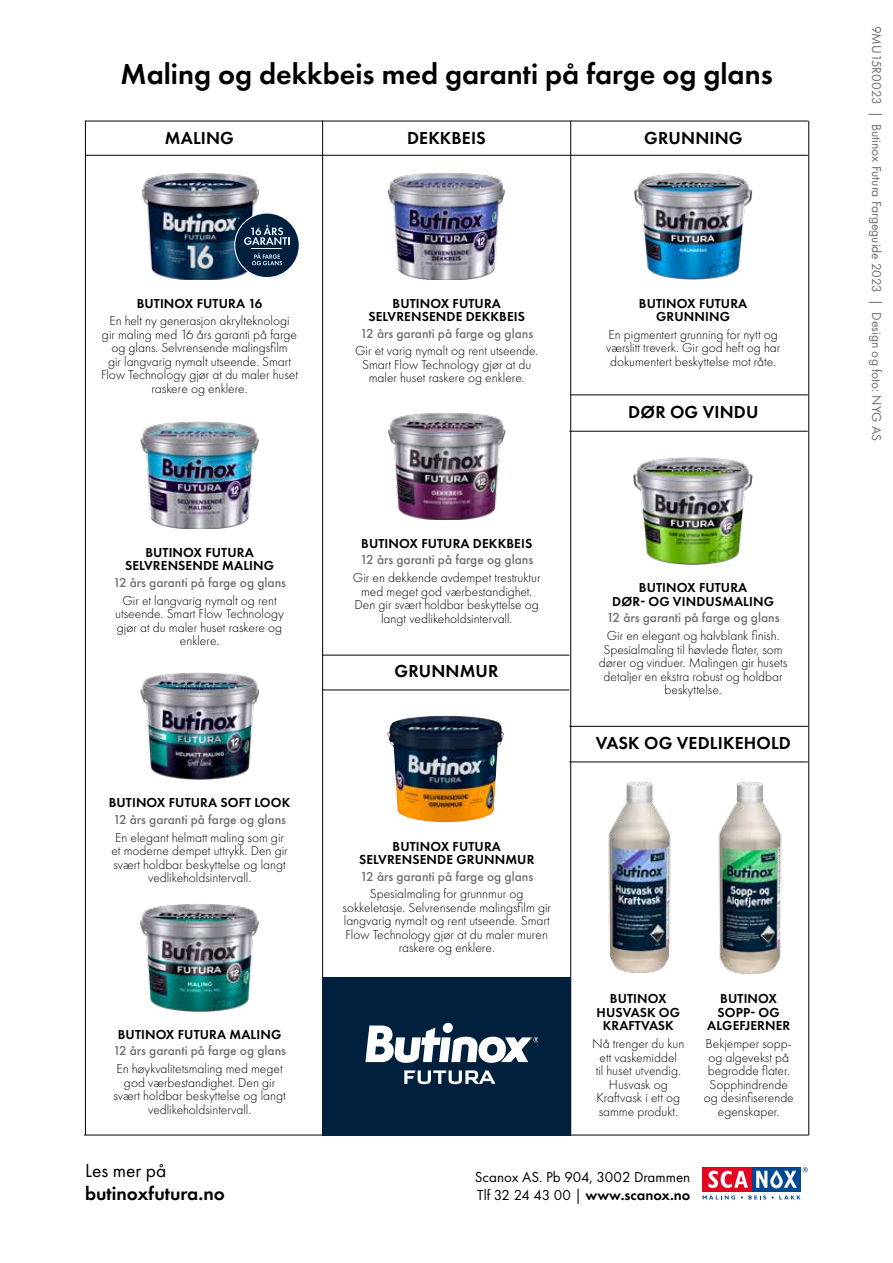
<style>
.page{position:relative;width:893px;height:1263px;background:#fff}
.page>*{position:absolute;margin:0;border:0;box-sizing:border-box;transform-origin:0 0}
.t1{font:600 30px "Futura PT";color:#000}
.t2{font:600 19.5px "Futura PT";color:#000}
.t3{font:19.5px "Futura PT";color:#000}
.t4{font:600 18px "Futura PT";letter-spacing:.01em;color:#000}
.t5{font:15px/17.7px "Futura PT";color:#000}
.t6{font:300 13.5px/13.5px "Futura PT";color:#000;text-align:center}
.t7{font:600 13.5px/13.5px "Futura PT";letter-spacing:.01em;color:#000;text-align:center}
.t8{font:500 13.5px "Futura PT";color:#706f6f}
.t9{font:13.5px "Futura PT";color:#706f6f}
.s1{font-weight:600}
</style>
<div class="page">
<img style="left:388px;top:173px;width:117px;height:106px">
<img style="left:141px;top:422px;width:118px;height:107px">
<img style="left:388px;top:413px;width:117px;height:107px">
<img style="left:142px;top:173px;width:117px;height:106px">
<img style="left:140px;top:672px;width:119px;height:107px">
<img style="left:140px;top:904px;width:119px;height:107px">
<img style="left:634px;top:173px;width:118px;height:106px">
<img style="left:387px;top:716px;width:117px;height:106px">
<img style="left:633px;top:457px;width:120px;height:107px">
<div style="left:751px;top:1167px;width:49px;height:25px;background:#004992"></div>
<div style="left:702px;top:1167px;width:49px;height:25px;background:#e30520"></div>
<svg style="left:708px;top:1170px;width:40px;height:18px"></svg>
<svg style="left:756px;top:1170px;width:41px;height:18px"></svg>
<svg style="left:703px;top:1195px;width:32px;height:4px"></svg>
<svg style="left:741px;top:1195px;width:25px;height:4px"></svg>
<svg style="left:772px;top:1195px;width:28px;height:4px"></svg>
<svg style="left:803px;top:1167px;width:5px;height:5px"></svg>
<img style="left:608px;top:782px;width:63px;height:191px">
<img style="left:718px;top:782px;width:64px;height:193px">
<hr style="left:85px;top:155px;width:723px;height:1px;background:#000">
<hr style="left:85px;top:121px;width:723px;height:1px;background:#000">
<hr style="left:84px;top:1135px;width:725px;height:1px;background:#000">
<hr style="left:571px;top:394px;width:237px;height:1px;background:#000">
<hr style="left:322px;top:690px;width:247px;height:1px;background:#000">
<hr style="left:322px;top:655px;width:247px;height:1px;background:#000">
<hr style="left:85px;top:121px;width:1px;height:1014px;background:#000">
<hr style="left:808px;top:121px;width:1px;height:1014px;background:#000">
<hr style="left:570px;top:121px;width:1px;height:1014px;background:#000">
<hr style="left:322px;top:121px;width:1px;height:1014px;background:#000">
<hr style="left:569px;top:431px;width:239px;height:1px;background:#000">
<hr style="left:569px;top:761px;width:239px;height:1px;background:#000">
<hr style="left:569px;top:726px;width:239px;height:1px;background:#000">
<div style="left:322px;top:977px;width:249px;height:158px;background:#00203e"></div>
<svg style="left:404px;top:1070px;width:91px;height:14px"></svg>
<svg style="left:365px;top:1023px;width:173px;height:40px"></svg>
<svg style="left:234px;top:212px;width:66px;height:66px"></svg>
<div style="left:235px;top:214px;width:64px;height:63px;background:#00203e;border-radius:50%"></div>
<svg style="left:244px;top:225px;width:46px;height:20px"></svg>
<svg style="left:252px;top:253px;width:30px;height:12px"></svg>
<hr style="left:251px;top:249px;width:31px;height:1px;background:#eaf3fc">
<h1 class="t1" style="left:121px;top:55px;width:654px">Maling og dekkbeis med garanti på farge og glans</h1>
<h3 class="t4" style="left:165px;top:127px;width:71px">MALING</h3>
<h3 class="t4" style="left:407px;top:127px;width:80px">DEKKBEIS</h3>
<h3 class="t4" style="left:644px;top:127px;width:100px">GRUNNING</h3>
<p class="t7" style="left:137px;top:296px;width:127px">BUTINOX FUTURA 16</p>
<p class="t6" style="left:101px;top:314px;width:199px">En helt ny generasjon akrylteknologi<br>gir maling med 16 års garanti på farge og glans. Selvrensende malingsfilm<br>gir langvarig nymalt utseende. Smart Flow Technology gjør at du maler huset raskere og enklere.</p>
<p class="t7" style="left:368px;top:296px;width:158px">BUTINOX FUTURA<br>SELVRENSENDE DEKKBEIS</p>
<p class="t8" style="left:360px;top:325px;width:175px">12 års garanti på farge og glans</p>
<p class="t6" style="left:355px;top:344px;width:185px">Gir et varig nymalt og rent utseende.<br>Smart Flow Technology gjør at du maler huset raskere og enklere.</p>
<p class="t7" style="left:639px;top:296px;width:110px">BUTINOX FUTURA<br>GRUNNING</p>
<p class="t6" style="left:606px;top:328px;width:176px">En pigmentert grunning for nytt og værslitt treverk. Gir god heft og har dokumentert beskyttelse mot råte.</p>
<h3 class="t4" style="left:628px;top:401px;width:132px">DØR OG VINDU</h3>
<p class="t7" style="left:125px;top:545px;width:151px">BUTINOX FUTURA<br>SELVRENSENDE MALING</p>
<p class="t8" style="left:113px;top:574px;width:175px">12 års garanti på farge og glans</p>
<p class="t6" style="left:115px;top:593px;width:170px">Gir et langvarig nymalt og rent utseende. Smart Flow Technology gjør at du maler huset raskere og enklere.</p>
<p class="t7" style="left:109px;top:796px;width:183px">BUTINOX FUTURA SOFT LOOK</p>
<p class="t8" style="left:113px;top:811px;width:175px">12 års garanti på farge og glans</p>
<p class="t6" style="left:111px;top:830px;width:178px">En elegant helmatt maling som gir et moderne dempet uttrykk. Den gir svært holdbar beskyttelse og langt vedlikeholdsintervall.</p>
<p class="t7" style="left:118px;top:1027px;width:165px">BUTINOX FUTURA MALING</p>
<p class="t8" style="left:113px;top:1043px;width:175px">12 års garanti på farge og glans</p>
<p class="t6" style="left:113px;top:1062px;width:174px">En høykvalitetsmaling med meget god værbestandighet. Den gir svært holdbar beskyttelse og langt vedlikeholdsintervall.</p>
<p class="t7" style="left:361px;top:536px;width:172px">BUTINOX FUTURA DEKKBEIS</p>
<p class="t8" style="left:360px;top:552px;width:175px">12 års garanti på farge og glans</p>
<p class="t6" style="left:353px;top:571px;width:189px">Gir en dekkende avdempet trestruktur med meget god værbestandighet.<br>Den gir svært holdbar beskyttelse og langt vedlikeholdsintervall.</p>
<h3 class="t4" style="left:394px;top:660px;width:106px">GRUNNMUR</h3>
<p class="t7" style="left:359px;top:839px;width:177px">BUTINOX FUTURA<br>SELVRENSENDE GRUNNMUR</p>
<p class="t8" style="left:360px;top:868px;width:175px">12 års garanti på farge og glans</p>
<p class="t6" style="left:342px;top:887px;width:210px">Spesialmaling for grunnmur og sokkeletasje. Selvrensende malingsfilm gir langvarig nymalt og rent utseende. Smart Flow Technology gjør at du maler muren raskere og enklere.</p>
<p class="t7" style="left:612px;top:581px;width:163px">BUTINOX FUTURA<br>DØR- OG VINDUSMALING</p>
<p class="t8" style="left:607px;top:610px;width:175px">12 års garanti på farge og glans</p>
<p class="t6" style="left:599px;top:629px;width:190px">Gir en elegant og halvblank finish.<br>Spesialmaling til høvlede flater, som dører og vinduer. Malingen gir husets detaljer en ekstra robust og holdbar beskyttelse.</p>
<h3 class="t4" style="left:596px;top:731px;width:196px">VASK OG VEDLIKEHOLD</h3>
<p class="t7" style="left:596px;top:992px;width:85px">BUTINOX<br>HUSVASK OG<br>KRAFTVASK</p>
<p class="t6" style="left:592px;top:1037px;width:94px">Nå trenger du kun ett vaskemiddel<br>til huset utvendig.<br>Husvask og<br>Kraftvask i ett og samme produkt.</p>
<p class="t7" style="left:707px;top:992px;width:85px">BUTINOX<br>SOPP- OG<br>ALGEFJERNER</p>
<p class="t6" style="left:704px;top:1037px;width:92px">Bekjemper sopp&shy;og algevekst på begrodde flater.<br>Sopphindrende og desinfiserende egenskaper.</p>
<h2 class="t3" style="left:85px;top:1159px;width:83px">Les mer på</h2>
<h2 class="t2" style="left:85px;top:1181px;width:141px">butinoxfutura.no</h2>
<p class="t5" style="left:475px;top:1168px;width:217px">Scanox AS. Pb 904, 3002 Drammen<br>Tlf 32 24 43 00 | <span class="s1">www.scanox.no</span></p>
<p class="t9" style="left:885px;top:26px;width:417px;rotate:90deg">9MU15R0023 | Butinox Futura Fargeguide 2023 | Design og foto: NYG AS</p>
</div>
